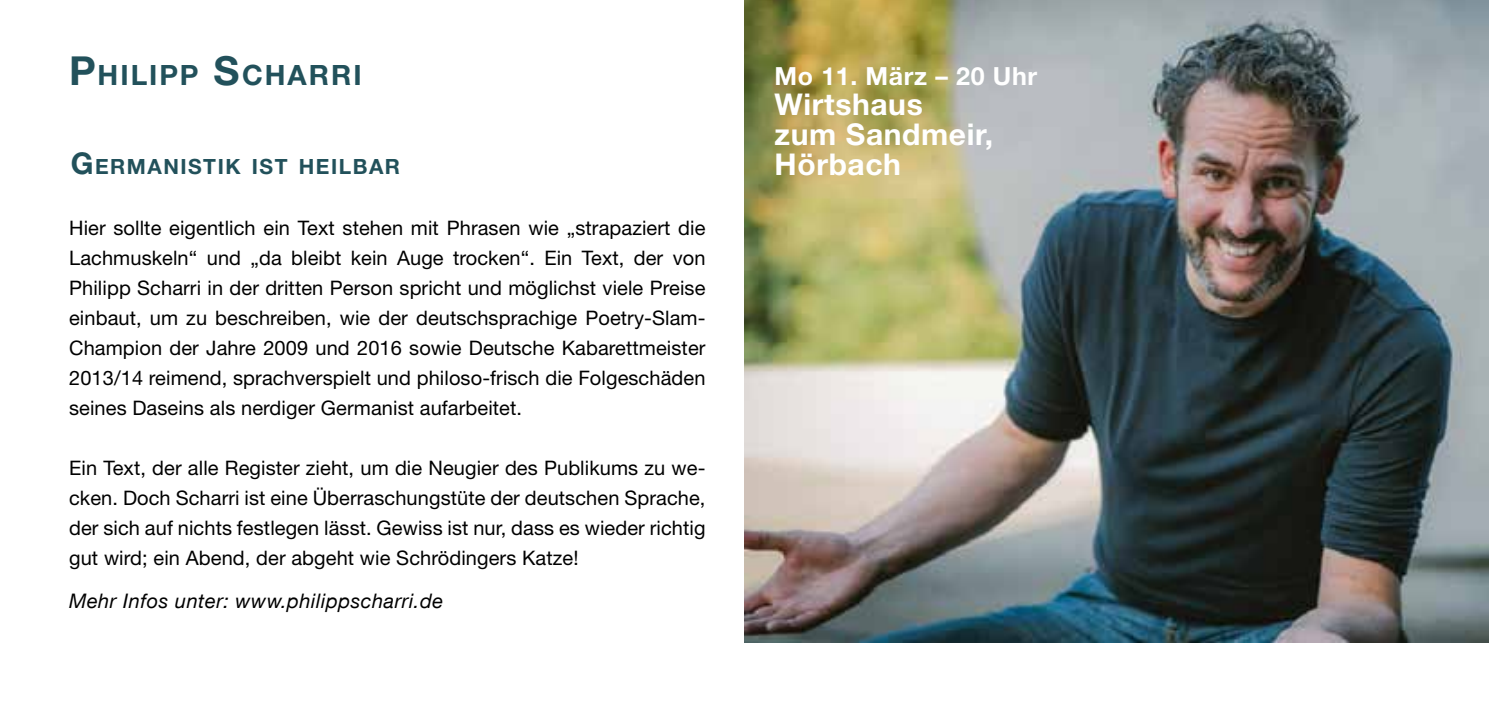
<style>
.page{position:relative;width:1489px;height:702px;background:#fff}
.page>*{position:absolute;margin:0;border:0;box-sizing:border-box;transform-origin:0 0}
.t1{font:700 30px/30px "Helvetica Neue LT Std";letter-spacing:.02em;color:#fff}
.t2{font:700 28px "Helvetica Neue LT Std";letter-spacing:.075em;color:#22515b}
.t3{font:700 25px "Helvetica Neue LT Std";letter-spacing:.025em;color:#fff}
.t4{font:700 21px "Helvetica Neue LT Std";letter-spacing:.07em;color:#22515b}
.t5{font:20px/30px "Helvetica Neue LT Std";letter-spacing:.005em;color:#000;text-align:justify}
.t6{font:italic 20px "Helvetica Neue LT Com";letter-spacing:.025em;color:#000101}
.s1{font-size:40px}
.s2{font-size:30px}
</style>
<div class="page">
<img style="left:744px;top:0;width:744px;height:643px">
<p class="t2" style="left:69px;top:58px;width:294px"><span class="s1">P</span>HILIPP <span class="s1">S</span>CHARRI</p>
<p class="t3" style="left:774px;top:61px;width:264px">Mo 11. März – 20 Uhr</p>
<p class="t1" style="left:774px;top:89px;width:220px">Wirtshaus<br>zum Sandmeir,</p>
<p class="t4" style="left:71px;top:153px;width:331px"><span class="s2">G</span>ERMANISTIK IST HEILBAR</p>
<p class="t1" style="left:774px;top:149px;width:128px">Hörbach</p>
<p class="t5" style="left:69px;top:213px;width:638px">Hier sollte eigentlich ein Text stehen mit Phrasen wie „strapaziert die Lachmuskeln“ und „da bleibt kein Auge trocken“. Ein Text, der von Philipp Scharri in der dritten Person spricht und möglichst viele Preise einbaut, um zu beschreiben, wie der deutschsprachige Poetry-Slam-Champion der Jahre 2009 und 2016 sowie Deutsche Kabarettmeister 2013/14 reimend, sprachverspielt und philoso-frisch die Folgeschäden seines Daseins als nerdiger Germanist aufarbeitet.</p>
<p class="t5" style="left:69px;top:453px;width:638px">Ein Text, der alle Register zieht, um die Neugier des Publikums zu we&shy;cken. Doch Scharri ist eine Überraschungstüte der deutschen Sprache, der sich auf nichts festlegen lässt. Gewiss ist nur, dass es wieder richtig gut wird; ein Abend, der abgeht wie Schrödingers Katze!</p>
<p class="t6" style="left:69px;top:588px;width:375px">Mehr Infos unter: www.philippscharri.de</p>
</div>
